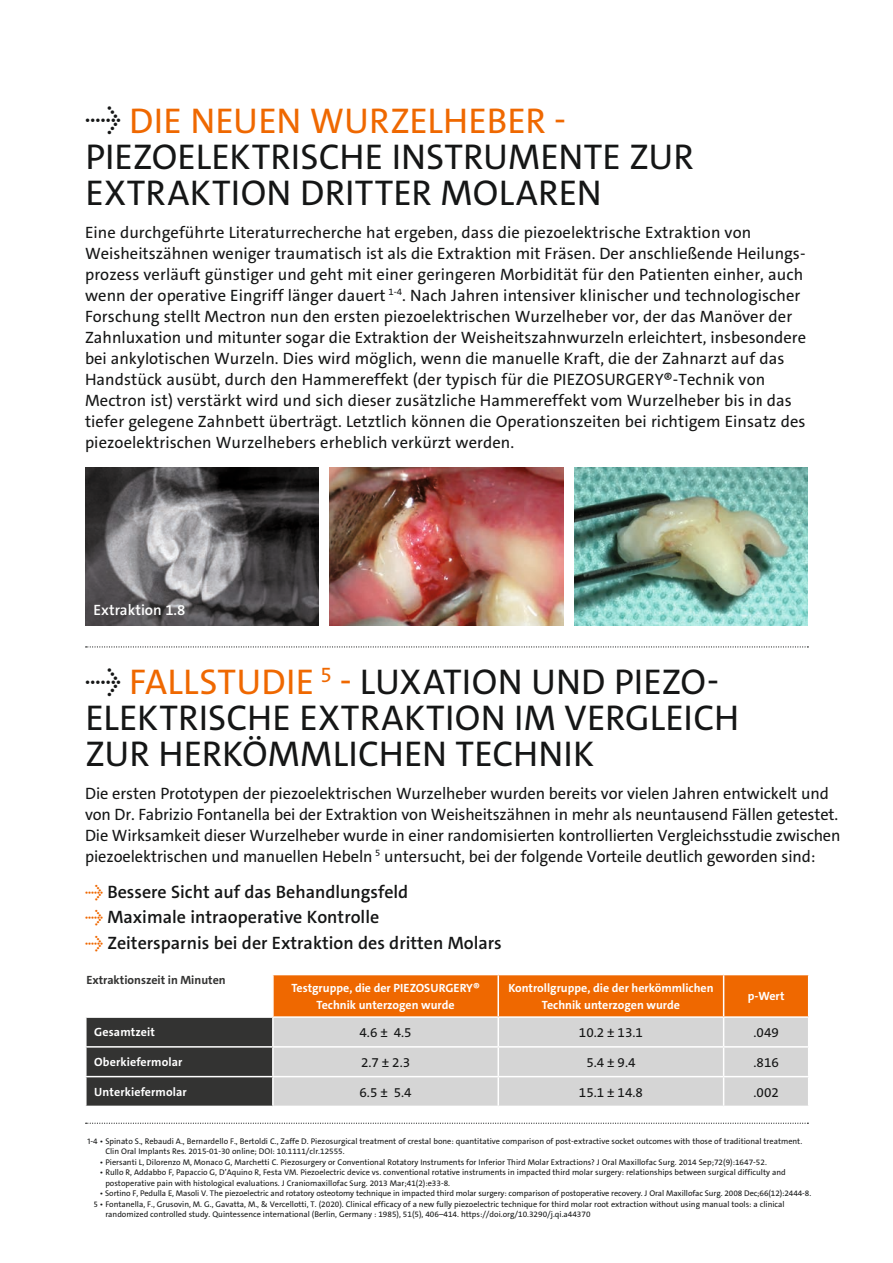
<style>
.page{position:relative;width:893px;height:1263px;background:#fff}
.page>*{position:absolute;margin:0;border:0;box-sizing:border-box;transform-origin:0 0}
.t1{font:36px/36px "The Sans C5";letter-spacing:.005em;color:#151616}
.t2{font:600 18px "The Sans C5";color:#151616}
.t3{font:16.5px/21px "The Sans C5";letter-spacing:.005em;color:#151616}
.t4{font:600 15px "The Sans C5";color:#fff}
.t5{font:13.5px "The Sans C5";color:#151616}
.t6{font:700 12px/16.5px "The Sans C5";color:#fff;text-align:center}
.t7{font:700 12px "The Sans C5";color:#333332}
.t8{font:8.25px/10.5px "The Sans C5";color:#151616}
.s1{color:#ef6800}
</style>
<div class="page">
<img style="left:85px;top:468px;width:234px;height:157px">
<img style="left:330px;top:468px;width:233px;height:157px">
<img style="left:574px;top:468px;width:234px;height:157px">
<svg style="left:86px;top:974px;width:723px;height:132px;background:#c5a78f"></svg>
<svg style="left:86px;top:646px;width:722px;height:1px"></svg>
<svg style="left:86px;top:1123px;width:722px;height:1px"></svg>
<h1 class="t1" style="left:85px;top:103px;width:610px">→ <span class="s1">DIE NEUEN WURZELHEBER -<br></span>PIEZOELEKTRISCHE INSTRUMENTE ZUR<br>EXTRAKTION DRITTER MOLAREN</h1>
<p class="t3" style="left:85px;top:222px;width:723px">Eine durchgeführte Literaturrecherche hat ergeben, dass die piezoelektrische Extraktion von Weisheitszähnen weniger traumatisch ist als die Extraktion mit Fräsen. Der anschließende Heilungs&shy;prozess verläuft günstiger und geht mit einer geringeren Morbidität für den Patienten einher, auch wenn der operative Eingriff länger dauert <sup>1-4</sup>. Nach Jahren intensiver klinischer und technologischer Forschung stellt Mectron nun den ersten piezoelektrischen Wurzelheber vor, der das Manöver der Zahnluxation und mitunter sogar die Extraktion der Weisheitszahnwurzeln erleichtert, insbesondere bei ankylotischen Wurzeln. Dies wird möglich, wenn die manuelle Kraft, die der Zahnarzt auf das Handstück ausübt, durch den Hammereffekt (der typisch für die PIEZOSURGERY®-Technik von Mectron ist) verstärkt wird und sich dieser zusätzliche Hammereffekt vom Wurzelheber bis in das tiefer gelegene Zahnbett überträgt. Letztlich können die Operationszeiten bei richtigem Einsatz des piezoelektrischen Wurzelhebers erheblich verkürzt werden.</p>
<p class="t4" style="left:94px;top:600px;width:93px">Extraktion 1.8</p>
<h1 class="t1" style="left:85px;top:664px;width:656px">→ <span class="s1">FALLSTUDIE</span> <sup>5</sup> <span class="s1">-</span> LUXATION UND PIEZO-<br>ELEKTRISCHE EXTRAKTION IM VERGLEICH<br>ZUR HERKÖMMLICHEN TECHNIK</h1>
<p class="t3" style="left:85px;top:783px;width:757px">Die ersten Prototypen der piezoelektrischen Wurzelheber wurden bereits vor vielen Jahren entwickelt und von Dr. Fabrizio Fontanella bei der Extraktion von Weisheitszähnen in mehr als neuntausend Fällen getestet.<br>Die Wirksamkeit dieser Wurzelheber wurde in einer randomisierten kontrollierten Vergleichsstudie zwischen piezoelektrischen und manuellen Hebeln <sup>5</sup> untersucht, bei der folgende Vorteile deutlich geworden sind:</p>
<p class="t2" style="left:85px;top:880px;width:325px"><span class="s1">→</span> Bessere Sicht auf das Behandlungsfeld</p>
<p class="t2" style="left:85px;top:906px;width:296px"><span class="s1">→</span> Maximale intraoperative Kontrolle</p>
<p class="t2" style="left:85px;top:931px;width:418px"><span class="s1">→</span> Zeitersparnis bei der Extraktion des dritten Molars</p>
<p class="t7" style="left:87px;top:972px;width:141px">Extraktionszeit in Minuten</p>
<p class="t6" style="left:291px;top:980px;width:190px">Testgruppe, die der PIEZOSURGERY®<br>Technik unterzogen wurde</p>
<p class="t6" style="left:508px;top:980px;width:207px">Kontrollgruppe, die der herkömmlichen<br>Technik unterzogen wurde</p>
<p class="t6" style="left:748px;top:988px;width:38px">p-Wert</p>
<p class="t6" style="left:94px;top:1024px;width:62px">Gesamtzeit</p>
<p class="t5" style="left:359px;top:1024px;width:54px">4.6 ± 4.5</p>
<p class="t5" style="left:579px;top:1024px;width:66px">10.2 ± 13.1</p>
<p class="t5" style="left:753px;top:1024px;width:27px">.049</p>
<p class="t6" style="left:94px;top:1054px;width:90px">Oberkiefermolar</p>
<p class="t5" style="left:361px;top:1053px;width:51px">2.7 ± 2.3</p>
<p class="t5" style="left:586px;top:1053px;width:51px">5.4 ± 9.4</p>
<p class="t5" style="left:753px;top:1053px;width:27px">.816</p>
<p class="t6" style="left:94px;top:1084px;width:94px">Unterkiefermolar</p>
<p class="t5" style="left:359px;top:1083px;width:54px">6.5 ± 5.4</p>
<p class="t5" style="left:579px;top:1083px;width:66px">15.1 ± 14.8</p>
<p class="t5" style="left:753px;top:1083px;width:27px">.002</p>
<p class="t8" style="left:105px;top:1136px;width:698px;text-indent:-18px">1-4 • Spinato S., Rebaudi A., Bernardello F., Bertoldi C., Zaffe D. Piezosurgical treatment of crestal bone: quantitative comparison of post-extractive socket outcomes with those of traditional treatment.<br>Clin Oral Implants Res. 2015-01-30 online; DOI: 10.1111/clr.12555.</p>
<p class="t8" style="left:100px;top:1157px;width:668px">• Piersanti L, Dilorenzo M, Monaco G, Marchetti C. Piezosurgery or Conventional Rotatory Instruments for Inferior Third Molar Extractions? J Oral Maxillofac Surg. 2014 Sep;72(9):1647-52.</p>
<p class="t8" style="left:105px;top:1167px;width:682px;text-indent:-5px">• Rullo R, Addabbo F, Papaccio G, D’Aquino R, Festa VM. Piezoelectric device vs. conventional rotative instruments in impacted third molar surgery: relationships between surgical difficulty and postoperative pain with histological evaluations. J Craniomaxillofac Surg. 2013 Mar;41(2):e33-8.</p>
<p class="t8" style="left:100px;top:1188px;width:713px">• Sortino F, Pedulla E, Masoli V. The piezoelectric and rotatory osteotomy technique in impacted third molar surgery: comparison of postoperative recovery. J Oral Maxillofac Surg. 2008 Dec;66(12):2444-8.</p>
<p class="t8" style="left:94px;top:1199px;width:692px">5 • Fontanella, F., Grusovin, M. G., Gavatta, M., &amp; Vercellotti, T. (2020). Clinical efficacy of a new fully piezoelectric technique for third molar root extraction without using manual tools: a clinical</p>
<p class="t8" style="left:105px;top:1209px;width:487px">randomized controlled study. Quintessence international (Berlin, Germany : 1985), 51(5), 406–414. https://doi.org/10.3290/j.qi.a44370</p>
</div>
